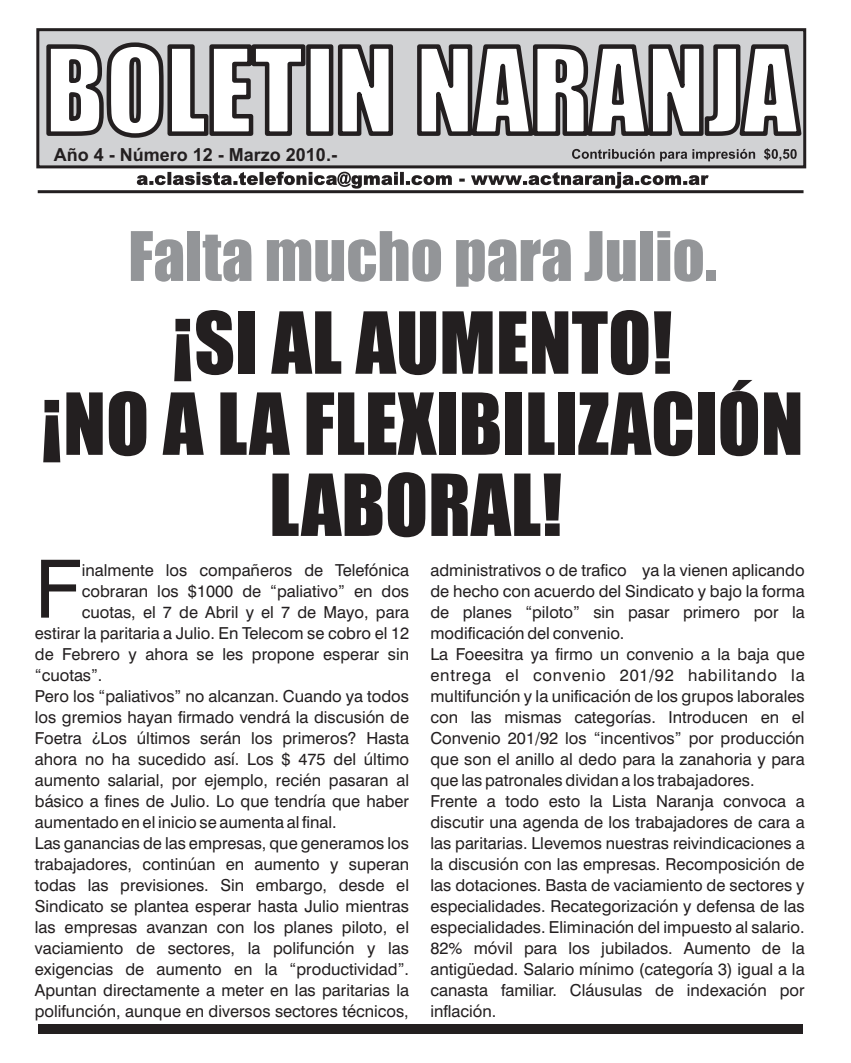
<style>
.page{position:relative;width:851px;height:1063px;background:#fff}
.page>*{position:absolute;margin:0;border:0;box-sizing:border-box;transform-origin:0 0}
.t1{font:80.55px "Swiss 721 BT";color:#231f20}
.t2{font:79.05px/81.2px "Impact";color:#231f20;text-align:center}
.t3{font:63px "Impact";color:#939598}
.t4{font:700 18px "Arial";color:#231f20}
.t5{font:16.5px "Swiss 721 BT";color:#231f20}
.t6{font:16.5px "Swiss 721 BT";letter-spacing:.045em;color:#231f20}
</style>
<div class="page">
<svg style="left:36px;top:28px;width:771px;height:141px;background:#b7b7b9"></svg>
<svg style="left:44px;top:28px;width:760px;height:113px"></svg>
<svg style="left:572px;top:148px;width:224px;height:13px;background:#9e9d9f"></svg>
<hr style="left:38px;top:190px;width:765px;height:3px;background:#231f20">
<svg style="left:137px;top:172px;width:571px;height:17px"></svg>
<div style="left:38px;top:1025px;width:764px;height:9px;background:#231f20"></div>
<p class="t4" style="left:54px;top:148px;width:285px">Año 4 - Número 12 - Marzo 2010.-</p>
<h3 class="t3" style="left:128px;top:231px;width:589px">Falta mucho para Julio.</h3>
<h2 class="t2" style="left:42px;top:306px;width:763px">¡SI AL AUMENTO!<br>¡NO A LA FLEXIBILIZACIÓN<br>LABORAL!</h2>
<h1 class="t1" style="left:35px;top:556px;width:48px">F</h1>
<p class="t5" style="left:82px;top:563px;width:329px">inalmente los compañeros de Telefónica</p>
<p class="t5" style="left:430px;top:563px;width:375px">administrativos o de trafico ya la vienen aplicando</p>
<p class="t5" style="left:82px;top:584px;width:329px">cobraran los $1000 de “paliativo” en dos</p>
<p class="t5" style="left:430px;top:584px;width:375px">de hecho con acuerdo del Sindicato y bajo la forma</p>
<p class="t5" style="left:82px;top:605px;width:329px">cuotas, el 7 de Abril y el 7 de Mayo, para</p>
<p class="t5" style="left:430px;top:605px;width:375px">de planes “piloto” sin pasar primero por la</p>
<p class="t5" style="left:35px;top:626px;width:375px">estirar la paritaria a Julio. En Telecom se cobro el 12</p>
<p class="t5" style="left:430px;top:626px;width:195px">modificación del convenio.</p>
<p class="t5" style="left:35px;top:647px;width:375px">de Febrero y ahora se les propone esperar sin</p>
<p class="t5" style="left:430px;top:647px;width:375px">La Foeesitra ya firmo un convenio a la baja que</p>
<p class="t5" style="left:35px;top:668px;width:69px">“cuotas”.</p>
<p class="t6" style="left:430px;top:668px;width:375px">entrega el convenio 201/92 habilitando la</p>
<p class="t5" style="left:35px;top:689px;width:375px">Pero los “paliativos” no alcanzan. Cuando ya todos</p>
<p class="t5" style="left:430px;top:689px;width:375px">multifunción y la unificación de los grupos laborales</p>
<p class="t5" style="left:35px;top:710px;width:375px">los gremios hayan firmado vendrá la discusión de</p>
<p class="t5" style="left:430px;top:710px;width:375px">con las mismas categorías. Introducen en el</p>
<p class="t5" style="left:35px;top:731px;width:375px">Foetra ¿Los últimos serán los primeros? Hasta</p>
<p class="t5" style="left:430px;top:731px;width:375px">Convenio 201/92 los “incentivos” por producción</p>
<p class="t5" style="left:35px;top:752px;width:375px">ahora no ha sucedido así. Los $ 475 del último</p>
<p class="t5" style="left:430px;top:752px;width:375px">que son el anillo al dedo para la zanahoria y para</p>
<p class="t5" style="left:35px;top:773px;width:375px">aumento salarial, por ejemplo, recién pasaran al</p>
<p class="t5" style="left:430px;top:773px;width:325px">que las patronales dividan a los trabajadores.</p>
<p class="t5" style="left:35px;top:794px;width:375px">básico a fines de Julio. Lo que tendría que haber</p>
<p class="t5" style="left:430px;top:794px;width:375px">Frente a todo esto la Lista Naranja convoca a</p>
<p class="t5" style="left:35px;top:815px;width:303px">aumentado en el inicio se aumenta al final.</p>
<p class="t5" style="left:430px;top:815px;width:375px">discutir una agenda de los trabajadores de cara a</p>
<p class="t5" style="left:35px;top:836px;width:375px">Las ganancias de las empresas, que generamos los</p>
<p class="t5" style="left:430px;top:836px;width:375px">las paritarias. Llevemos nuestras reivindicaciones a</p>
<p class="t5" style="left:35px;top:857px;width:375px">trabajadores, continúan en aumento y superan</p>
<p class="t5" style="left:430px;top:857px;width:375px">la discusión con las empresas. Recomposición de</p>
<p class="t5" style="left:35px;top:878px;width:375px">todas las previsiones. Sin embargo, desde el</p>
<p class="t5" style="left:430px;top:878px;width:375px">las dotaciones. Basta de vaciamiento de sectores y</p>
<p class="t5" style="left:35px;top:899px;width:375px">Sindicato se plantea esperar hasta Julio mientras</p>
<p class="t5" style="left:430px;top:899px;width:375px">especialidades. Recategorización y defensa de las</p>
<p class="t5" style="left:35px;top:920px;width:375px">las empresas avanzan con los planes piloto, el</p>
<p class="t5" style="left:430px;top:920px;width:375px">especialidades. Eliminación del impuesto al salario.</p>
<p class="t5" style="left:35px;top:941px;width:375px">vaciamiento de sectores, la polifunción y las</p>
<p class="t5" style="left:430px;top:941px;width:375px">82% móvil para los jubilados. Aumento de la</p>
<p class="t5" style="left:35px;top:962px;width:375px">exigencias de aumento en la “productividad”.</p>
<p class="t5" style="left:430px;top:962px;width:375px">antigüedad. Salario mínimo (categoría 3) igual a la</p>
<p class="t5" style="left:35px;top:983px;width:375px">Apuntan directamente a meter en las paritarias la</p>
<p class="t5" style="left:430px;top:983px;width:375px">canasta familiar. Cláusulas de indexación por</p>
<p class="t5" style="left:35px;top:1004px;width:375px">polifunción, aunque en diversos sectores técnicos,</p>
<p class="t5" style="left:430px;top:1004px;width:67px">inflación.</p>
</div>
